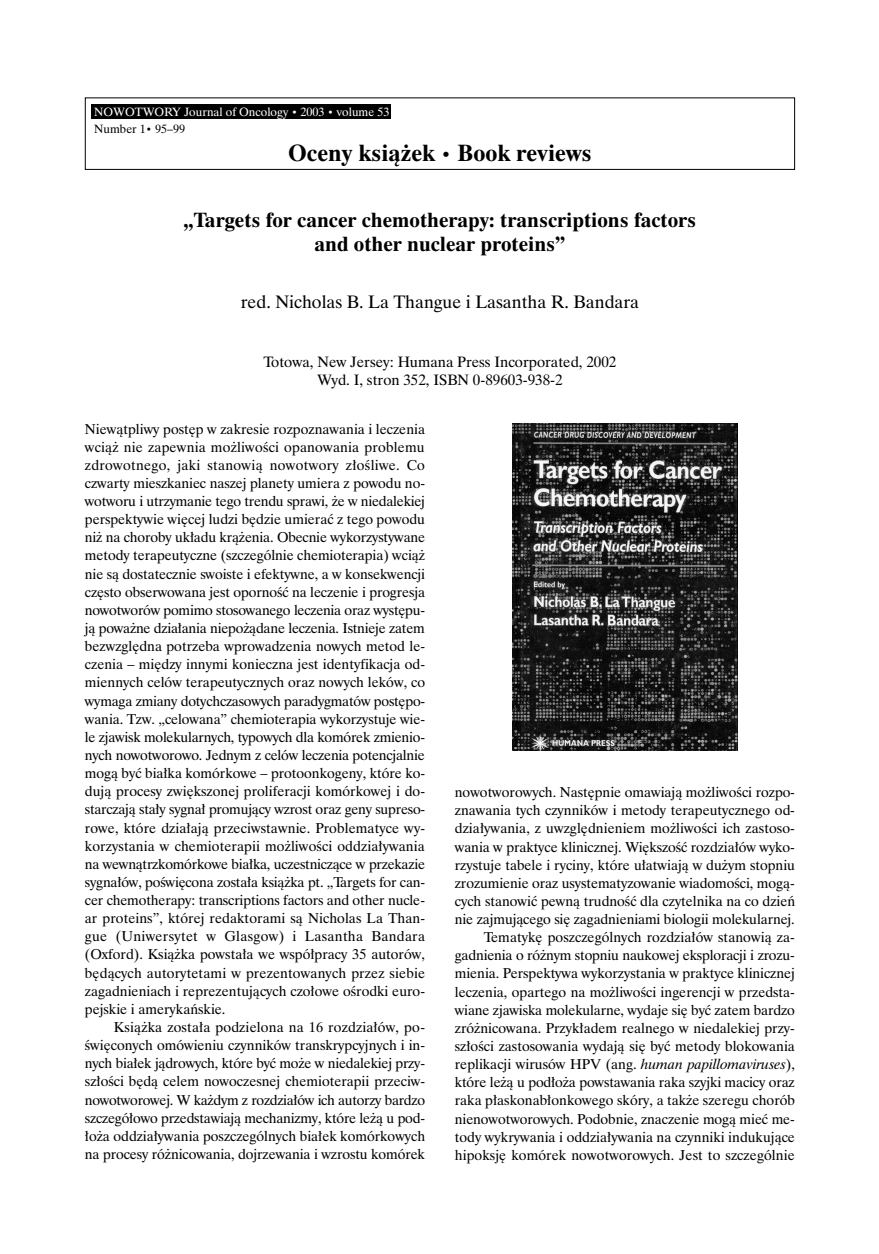
<style>
.page{position:relative;width:879px;height:1254px;background:#fff}
.page>*{position:absolute;margin:0;border:0;box-sizing:border-box;transform-origin:0 0}
.t1{font:700 24px "Dutch 801 PL";color:#000}
.t2{font:700 21px/24px "Dutch 801 PL";color:#000;text-align:center}
.t3{font:18px "Dutch 801 PL";color:#000}
.t4{font:15px/18.1px "Dutch 801 PL";color:#000;text-align:center}
.t5{font:14.25px/18.1px "Dutch 801 PL";color:#000;text-align:justify}
.t6{font:12px/17.4px "Dutch 801 PL";color:#fff}
.s1{font-size:10.5px}
.s2{color:#000}
.s3{font-size:10.5px;color:#000}
.s4{font-size:18px}
.s5{font-style:italic}
</style>
<div class="page">
<img style="left:513px;top:423px;width:224px;height:328px">
<div style="left:85px;top:98px;width:710px;height:72px;border:1px solid #000"></div>
<div style="left:91px;top:104px;width:300px;height:15px;background:#000"></div>
<p class="t6" style="left:94px;top:104px;width:297px">NOWOTWORY Journal of Oncology <span class="s1">•</span> 2003 <span class="s1">•</span> volume 53<br><span class="s2">Number 1</span><span class="s3">•</span> <span class="s2">95–99</span></p>
<h1 class="t1" style="left:288px;top:144px;width:305px">Oceny ksià˝ek <span class="s4">•</span> Book reviews</h1>
<h2 class="t2" style="left:184px;top:209px;width:514px">„Targets for cancer chemotherapy: transcriptions factors and other nuclear proteins”</h2>
<p class="t3" style="left:241px;top:295px;width:400px">red. Nicholas B. La Thangue i Lasantha R. Bandara</p>
<p class="t4" style="left:264px;top:354px;width:354px">Totowa, New Jersey: Humana Press Incorporated, 2002<br>Wyd. I, stron 352, ISBN 0-89603-938-2</p>
<p class="t5" style="left:85px;top:421px;width:342px">Niewàtpliwy post´p w zakresie rozpoznawania i leczenia wcià˝ nie zapewnia mo˝liwoÊci opanowania problemu zdrowotnego, jaki stanowià nowotwory z∏oÊliwe. Co czwarty mieszkaniec naszej planety umiera z powodu no&shy;wotworu i utrzymanie tego trendu sprawi, ˝e w niedalekiej perspektywie wi´cej ludzi b´dzie umieraç z tego powodu ni˝ na choroby uk∏adu krà˝enia. Obecnie wykorzystywane metody terapeutyczne (szczególnie chemioterapia) wcià˝ nie sà dostatecznie swoiste i efektywne, a w konsekwencji cz´sto obserwowana jest opornoÊç na leczenie i progresja nowotworów pomimo stosowanego leczenia oraz wyst´pu&shy;jà powa˝ne dzia∏ania niepo˝àdane leczenia. Istnieje zatem bezwzgl´dna potrzeba wprowadzenia nowych metod le&shy;czenia – mi´dzy innymi konieczna jest identyfikacja od&shy;miennych celów terapeutycznych oraz nowych leków, co wymaga zmiany dotychczasowych paradygmatów post´po&shy;wania. Tzw. „celowana” chemioterapia wykorzystuje wie&shy;le zjawisk molekularnych, typowych dla komórek zmienio&shy;nych nowotworowo. Jednym z celów leczenia potencjalnie mogà byç bia∏ka komórkowe – protoonkogeny, które ko&shy;dujà procesy zwi´kszonej proliferacji komórkowej i do&shy;starczajà sta∏y sygna∏ promujàcy wzrost oraz geny supreso&shy;rowe, które dzia∏ajà przeciwstawnie. Problematyce wy&shy;korzystania w chemioterapii mo˝liwoÊci oddzia∏ywania na wewnàtrzkomórkowe bia∏ka, uczestniczàce w przekazie sygna∏ów, poÊwi´cona zosta∏a ksià˝ka pt. „Targets for can&shy;cer chemotherapy: transcriptions factors and other nucle&shy;ar proteins”, której redaktorami sà Nicholas La Than&shy;gue (Uniwersytet w Glasgow) i Lasantha Bandara (Oxford). Ksià˝ka powsta∏a we wspó∏pracy 35 autorów, b´dàcych autorytetami w prezentowanych przez siebie zagadnieniach i reprezentujàcych czo∏owe oÊrodki euro&shy;pejskie i amerykaƒskie.</p>
<p class="t5" style="left:85px;top:1019px;width:342px;text-indent:29px">Ksià˝ka zosta∏a podzielona na 16 rozdzia∏ów, po-Êwi´conych omówieniu czynników transkrypcyjnych i in&shy;nych bia∏ek jàdrowych, które byç mo˝e w niedalekiej przy&shy;sz∏oÊci b´dà celem nowoczesnej chemioterapii przeciw&shy;nowotworowej. W ka˝dym z rozdzia∏ów ich autorzy bardzo szczegó∏owo przedstawiajà mechanizmy, które le˝à u pod-∏o˝a oddzia∏ywania poszczególnych bia∏ek komórkowych na procesy ró˝nicowania, dojrzewania i wzrostu komórek</p>
<p class="t5" style="left:455px;top:785px;width:342px;text-align:right">nowotworowych. Nast´pnie omawiajà mo˝liwoÊci rozpo&shy;znawania tych czynników i metody terapeutycznego od&shy;dzia∏ywania, z uwzgl´dnieniem mo˝liwoÊci ich zastoso&shy;wania w praktyce klinicznej. Wi´kszoÊç rozdzia∏ów wyko&shy;rzystuje tabele i ryciny, które u∏atwiajà w du˝ym stopniu zrozumienie oraz usystematyzowanie wiadomoÊci, mogà&shy;cych stanowiç pewnà trudnoÊç dla czytelnika na co dzieƒ nie zajmujàcego si´ zagadnieniami biologii molekularnej.<br>Tematyk´ poszczególnych rozdzia∏ów stanowià za&shy;gadnienia o ró˝nym stopniu naukowej eksploracji i zrozu&shy;mienia. Perspektywa wykorzystania w praktyce klinicznej leczenia, opartego na mo˝liwoÊci ingerencji w przedsta&shy;wiane zjawiska molekularne, wydaje si´ byç zatem bardzo zró˝nicowana. Przyk∏adem realnego w niedalekiej przy&shy;sz∏oÊci zastosowania wydajà si´ byç metody blokowania replikacji wirusów HPV (ang. <span class="s5">human papillomaviruses</span>), które le˝à u pod∏o˝a powstawania raka szyjki macicy oraz raka p∏askonab∏onkowego skóry, a tak˝e szeregu chorób nienowotworowych. Podobnie, znaczenie mogà mieç me&shy;tody wykrywania i oddzia∏ywania na czynniki indukujàce hipoksj´ komórek nowotworowych. Jest to szczególnie</p>
</div>
